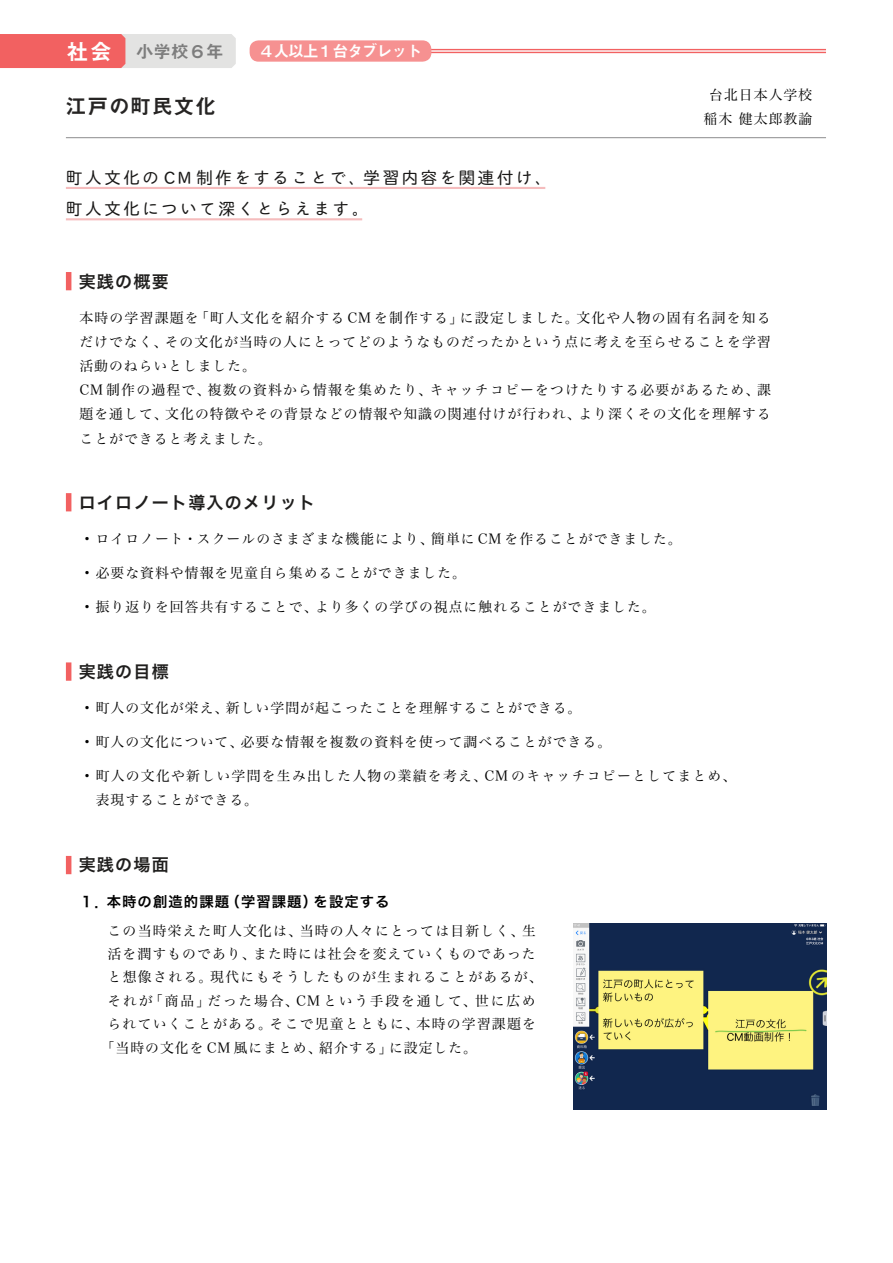
<style>
.page{position:relative;width:893px;height:1263px;background:#fff}
.page>*{position:absolute;margin:0;border:0;box-sizing:border-box;transform-origin:0 0}
.t1{font:20.7px "Midashi Go Pr 6 N MB31";letter-spacing:.04em;color:#262423}
.t2{font:17.55px "Midashi Go Pr 6 N MB31";color:#7d7d7d}
.t3{font:16.95px/31.3px "TB Chibi R Go Plus K Pro";letter-spacing:.12em;color:#191817}
.t4{font:16.95px "Hira Kaku Pro W6";letter-spacing:.075em;color:#1f1e1d}
.t5{font:15.9px "Midashi Go Pr 6 N MB31";letter-spacing:-.075em;color:#fff}
.t6{font:14.4px "Hira Kaku Pro W6";letter-spacing:.075em;color:#000}
.t7{font:13.8px/24.2px "Hira Min Pro W3";letter-spacing:.075em;color:#000}
.t8{font:13.8px/23.4px "Hira Min Pro W3";letter-spacing:.095em;color:#000}
.t9{font:13.8px "Hira Min Pro W3";letter-spacing:.1em;color:#000}
.t10{font:13.8px "Hira Min Pro W3";letter-spacing:.13em;color:#000}
.s1{font-size:22.35px;color:#fff}
</style>
<div class="page">
<hr style="left:66px;top:187px;width:479px;height:2px;background:#f5bcbd">
<hr style="left:66px;top:218px;width:296px;height:2px;background:#f5bcbd">
<img style="left:573px;top:924px;width:253px;height:185px">
<hr style="left:66px;top:137px;width:760px;height:1px;background:#949495">
<hr style="left:398px;top:49px;width:428px;height:1px;background:#f26161">
<hr style="left:398px;top:52px;width:428px;height:1px;background:#f26161">
<div style="left:250px;top:40px;width:181px;height:22px;background:#f69191;border-radius:9px"></div>
<svg style="left:0;top:34px;width:236px;height:34px;background:#eb9d9d"></svg>
<div style="left:66px;top:272px;width:5px;height:18px;background:#f26161"></div>
<div style="left:66px;top:493px;width:5px;height:18px;background:#f26161"></div>
<div style="left:66px;top:662px;width:5px;height:19px;background:#f26161"></div>
<div style="left:66px;top:856px;width:5px;height:18px;background:#f26161"></div>
<p class="t2" style="left:66px;top:37px;width:159px"><span class="s1">社会</span> 小学校６年</p>
<p class="t5" style="left:259px;top:38px;width:165px">４人以上１台タブレット</p>
<h1 class="t1" style="left:66px;top:90px;width:152px">江戸の町民文化</h1>
<p class="t3" style="left:66px;top:160px;width:487px">町人文化の CM 制作をすることで、学習内容を関連付け、町人文化について深くとらえます。</p>
<p class="t7" style="left:709px;top:82px;width:104px">台北日本人学校</p>
<p class="t7" style="left:704px;top:105px;width:110px">稲木 健太郎教諭</p>
<p class="t4" style="left:79px;top:266px;width:92px">実践の概要</p>
<p class="t7" style="left:80px;top:304px;width:693px">本時の学習課題を「町人文化を紹介する CM を制作する」に設定しました。文化や人物の固有名詞を知るだけでなく、その文化が当時の人にとってどのようなものだったかという点に考えを至らせることを学習活動のねらいとしました。<br>CM 制作の過程で、複数の資料から情報を集めたり、キャッチコピーをつけたりする必要があるため、課題を通して、文化の特徴やその背景などの情報や知識の関連付けが行われ、より深くその文化を理解することができると考えました。</p>
<p class="t4" style="left:79px;top:487px;width:238px">ロイロノート導入のメリット</p>
<p class="t7" style="left:83px;top:526px;width:600px">• ロイロノート･スクールのさまざまな機能により、簡単に CM を作ることができました。</p>
<p class="t7" style="left:83px;top:560px;width:385px">• 必要な資料や情報を児童自ら集めることができました。</p>
<p class="t7" style="left:83px;top:594px;width:574px">• 振り返りを回答共有することで、より多くの学びの視点に触れることができました。</p>
<p class="t4" style="left:79px;top:656px;width:92px">実践の目標</p>
<p class="t7" style="left:83px;top:695px;width:500px">• 町人の文化が栄え、新しい学問が起こったことを理解することができる。</p>
<p class="t7" style="left:83px;top:729px;width:530px">• 町人の文化について、必要な情報を複数の資料を使って調べることができる。</p>
<p class="t8" style="left:96px;top:763px;width:642px;text-indent:-13px">• 町人の文化や新しい学問を生み出した人物の業績を考え、CM のキャッチコピーとしてまとめ、表現することができる。</p>
<p class="t4" style="left:79px;top:850px;width:92px">実践の場面</p>
<p class="t6" style="left:80px;top:889px;width:312px">１．本時の創造的課題（学習課題）を設定する</p>
<p class="t7" style="left:108px;top:917px;width:430px">この当時栄えた町人文化は、当時の人々にとっては目新しく、生</p>
<p class="t7" style="left:108px;top:940px;width:430px">活を潤すものであり、また時には社会を変えていくものであった</p>
<p class="t9" style="left:108px;top:965px;width:436px">と想像される。現代にもそうしたものが生まれることがあるが、</p>
<p class="t10" style="left:108px;top:989px;width:430px">それが「商品」だった場合、CMという手段を通して、世に広め</p>
<p class="t7" style="left:108px;top:1011px;width:430px">られていくことがある。そこで児童とともに、本時の学習課題を</p>
<p class="t7" style="left:101px;top:1034px;width:378px">「当時の文化を CM 風にまとめ、紹介する」に設定した。</p>
</div>
